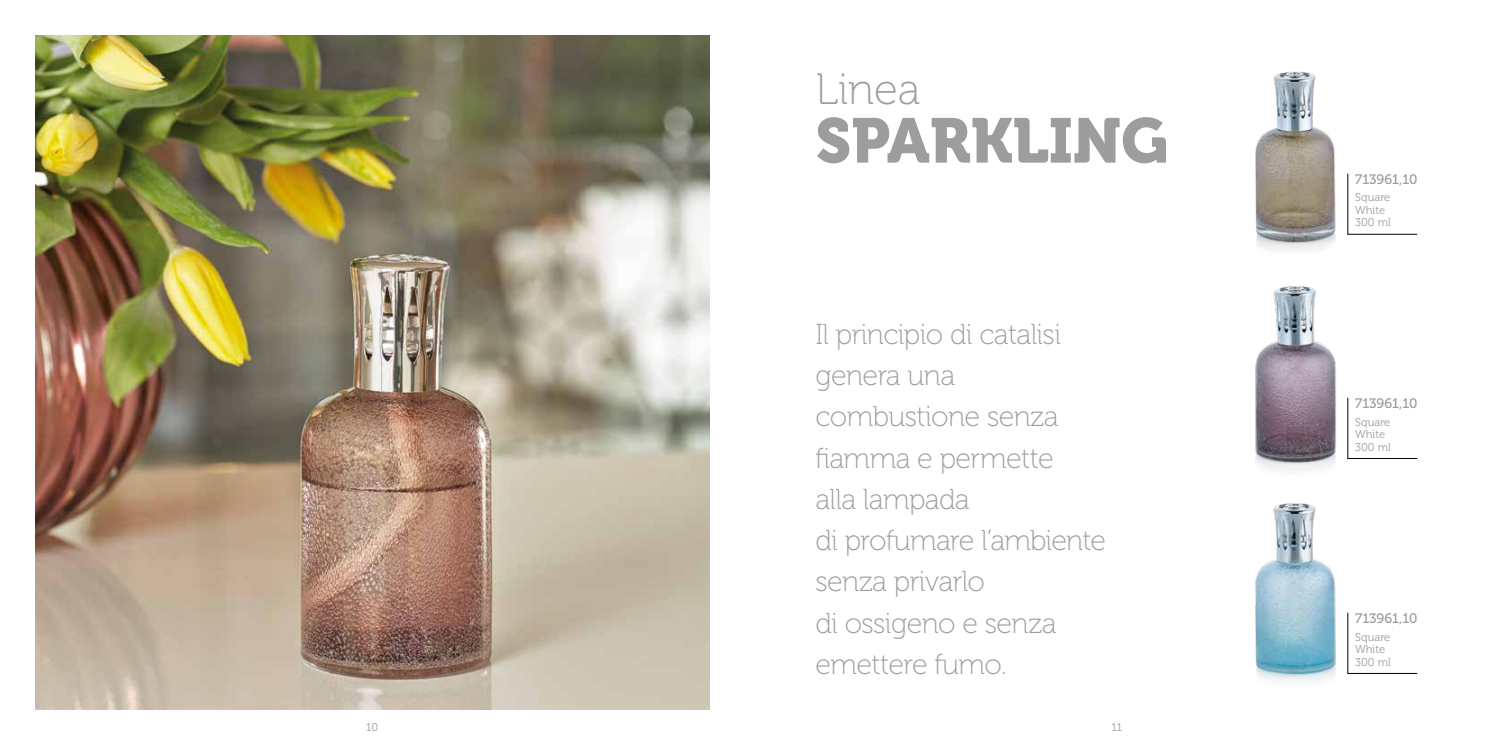
<style>
.page{position:relative;width:1489px;height:745px;background:#fff}
.page>*{position:absolute;margin:0;border:0;box-sizing:border-box;transform-origin:0 0}
.t1{font:62.5px "Museo 900";color:#9d9d9c}
.t2{font:43.75px "Museo 100";color:#9d9d9c}
.t3{font:28.75px/41.2px "Museo 100";letter-spacing:-.02em;color:#9d9d9c}
.t4{font:13.75px "Museo 500";letter-spacing:-.005em;color:#9d9d9c}
.t5{font:11.25px/12.5px "Museo 300";color:#9d9d9c}
</style>
<div class="page">
<img style="left:35px;top:35px;width:674px;height:674px">
<img style="left:1255px;top:286px;width:81px;height:185px">
<img style="left:1255px;top:71px;width:81px;height:180px">
<img style="left:1255px;top:503px;width:81px;height:180px">
<svg style="left:1347px;top:173px;width:70px;height:61px"></svg>
<svg style="left:1347px;top:397px;width:2px;height:61px"></svg>
<svg style="left:1347px;top:612px;width:70px;height:61px"></svg>
<h2 class="t2" style="left:815px;top:65px;width:106px">Linea</h2>
<h1 class="t1" style="left:815px;top:105px;width:354px">SPARKLING</h1>
<p class="t3" style="left:815px;top:313px;width:292px">Il principio di catalisi genera una combustione senza fiamma e permette<br>alla lampada<br>di profumare l’ambiente senza privarlo<br>di ossigeno e senza emettere fumo.</p>
<p class="t5" style="left:366px;top:720px;width:13px">10</p>
<p class="t5" style="left:1111px;top:720px;width:12px">11</p>
<p class="t4" style="left:1354px;top:171px;width:64px">713961,10</p>
<p class="t5" style="left:1354px;top:191px;width:37px">Square<br>White<br>300 ml</p>
<p class="t4" style="left:1354px;top:395px;width:64px">713961,10</p>
<p class="t5" style="left:1354px;top:415px;width:37px">Square<br>White<br>300 ml</p>
<p class="t4" style="left:1354px;top:610px;width:64px">713961,10</p>
<p class="t5" style="left:1354px;top:630px;width:37px">Square<br>White<br>300 ml</p>
</div>
